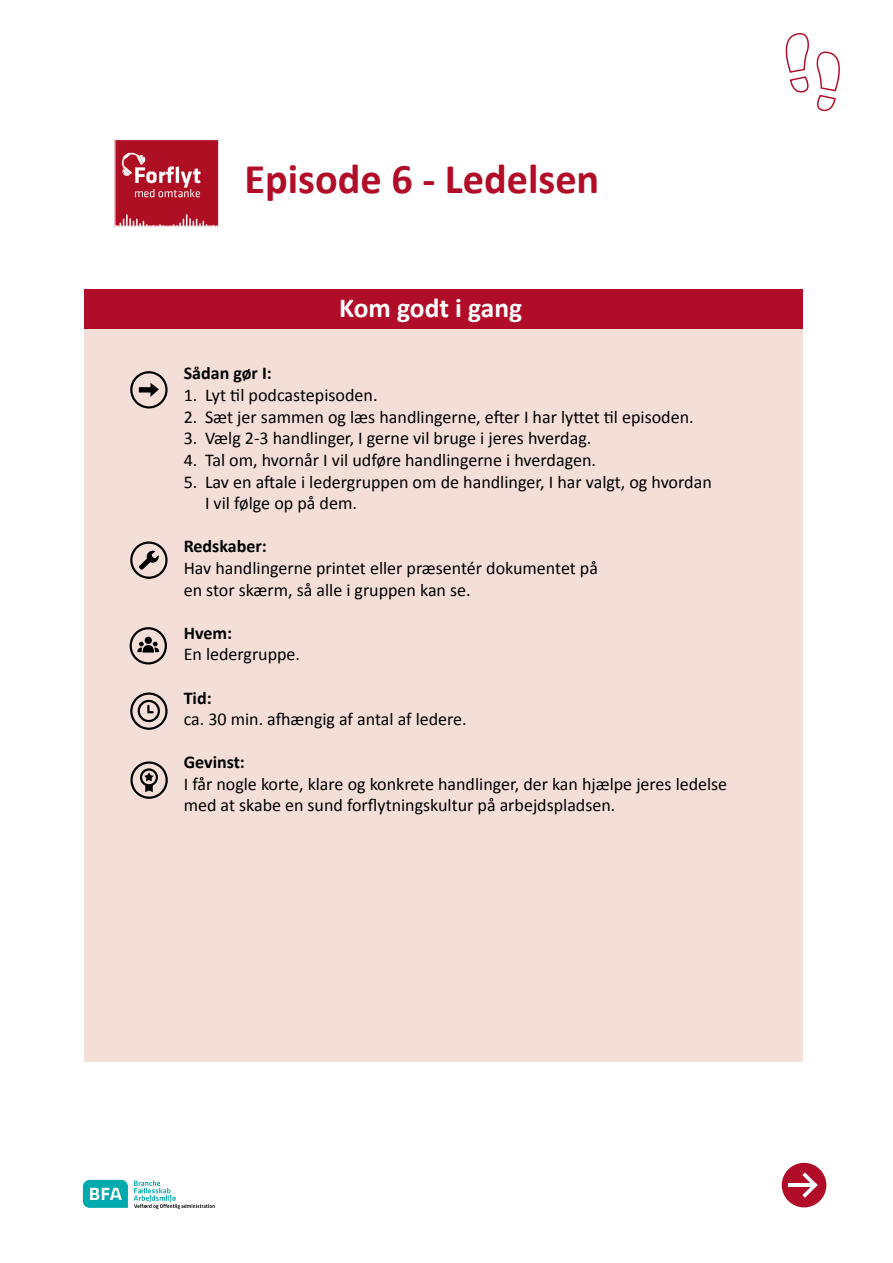
<style>
.page{position:relative;width:893px;height:1263px;background:#fff}
.page>*{position:absolute;margin:0;border:0;box-sizing:border-box;transform-origin:0 0}
.t1{font:700 42.3px "Calibri";color:#b10d28}
.t2{font:700 27.45px "Calibri";color:#fff}
.t3{font:18px/21.6px "Calibri";color:#000}
.t4{font:700 18px "Calibri";color:#000}
</style>
<div class="page">
<div style="left:84px;top:289px;width:719px;height:41px;background:#b10d28"></div>
<div style="left:84px;top:330px;width:718px;height:732px;background:#f4dfd8"></div>
<svg style="left:139px;top:383px;width:20px;height:14px"></svg>
<div style="left:130px;top:371px;width:38px;height:37px;border:2px solid #000;border-radius:50%"></div>
<svg style="left:139px;top:550px;width:20px;height:20px"></svg>
<div style="left:130px;top:541px;width:38px;height:38px;border:2px solid #000;border-radius:50%"></div>
<svg style="left:137px;top:642px;width:22px;height:10px"></svg>
<div style="left:145px;top:637px;width:7px;height:7px;background:#000;border-radius:50%"></div>
<div style="left:130px;top:627px;width:37px;height:37px;border:2px solid #000;border-radius:50%"></div>
<div style="left:130px;top:692px;width:38px;height:38px;border:2px solid #000;border-radius:50%"></div>
<div style="left:138px;top:700px;width:22px;height:22px;border:2px solid #000;border-radius:50%"></div>
<svg style="left:147px;top:703px;width:8px;height:11px"></svg>
<div style="left:130px;top:761px;width:38px;height:38px;border:2px solid #000;border-radius:50%"></div>
<div style="left:140px;top:768px;width:18px;height:18px;border:2px solid #000;border-radius:50%"></div>
<svg style="left:144px;top:772px;width:10px;height:20px"></svg>
<svg style="left:785px;top:33px;width:55px;height:79px"></svg>
<img style="left:116px;top:141px;width:101px;height:84px">
<div style="left:114px;top:139px;width:105px;height:88px;border:1px solid #fff"></div>
<div style="left:782px;top:1163px;width:44px;height:44px;background:#b10d28;border-radius:50%"></div>
<hr style="left:788px;top:1183px;width:25px;height:4px;background:#fff">
<svg style="left:802px;top:1172px;width:16px;height:26px"></svg>
<svg style="left:83px;top:1180px;width:45px;height:28px"></svg>
<svg style="left:134px;top:1180px;width:81px;height:29px"></svg>
<h1 class="t1" style="left:244px;top:149px;width:356px">Episode 6 - Ledelsen</h1>
<h2 class="t2" style="left:339px;top:288px;width:184px">Kom godt i gang</h2>
<p class="t4" style="left:184px;top:360px;width:90px">Sådan gør I:</p>
<p class="t3" style="left:184px;top:384px;width:195px">1. Lyt til podcastepisoden.</p>
<p class="t3" style="left:184px;top:405px;width:511px">2. Sæt jer sammen og læs handlingerne, efter I har lyttet til episoden.</p>
<p class="t3" style="left:184px;top:427px;width:409px">3. Vælg 2-3 handlinger, I gerne vil bruge i jeres hverdag.</p>
<p class="t3" style="left:184px;top:449px;width:414px">4. Tal om, hvornår I vil udføre handlingerne i hverdagen.</p>
<p class="t3" style="left:205px;top:470px;width:508px;text-indent:-21px">5. Lav en aftale i ledergruppen om de handlinger, I har valgt, og hvordan<br>I vil følge op på dem.</p>
<p class="t4" style="left:184px;top:534px;width:85px">Redskaber:</p>
<p class="t3" style="left:184px;top:557px;width:416px">Hav handlingerne printet eller præsentér dokumentet på en stor skærm, så alle i gruppen kan se.</p>
<p class="t4" style="left:184px;top:620px;width:50px">Hvem:</p>
<p class="t3" style="left:184px;top:643px;width:118px">En ledergruppe.</p>
<p class="t4" style="left:184px;top:685px;width:29px">Tid:</p>
<p class="t3" style="left:184px;top:708px;width:285px">ca. 30 min. afhængig af antal af ledere.</p>
<p class="t4" style="left:184px;top:750px;width:63px">Gevinst:</p>
<p class="t3" style="left:184px;top:773px;width:545px">I får nogle korte, klare og konkrete handlinger, der kan hjælpe jeres ledelse med at skabe en sund forflytningskultur på arbejdspladsen.</p>
</div>
